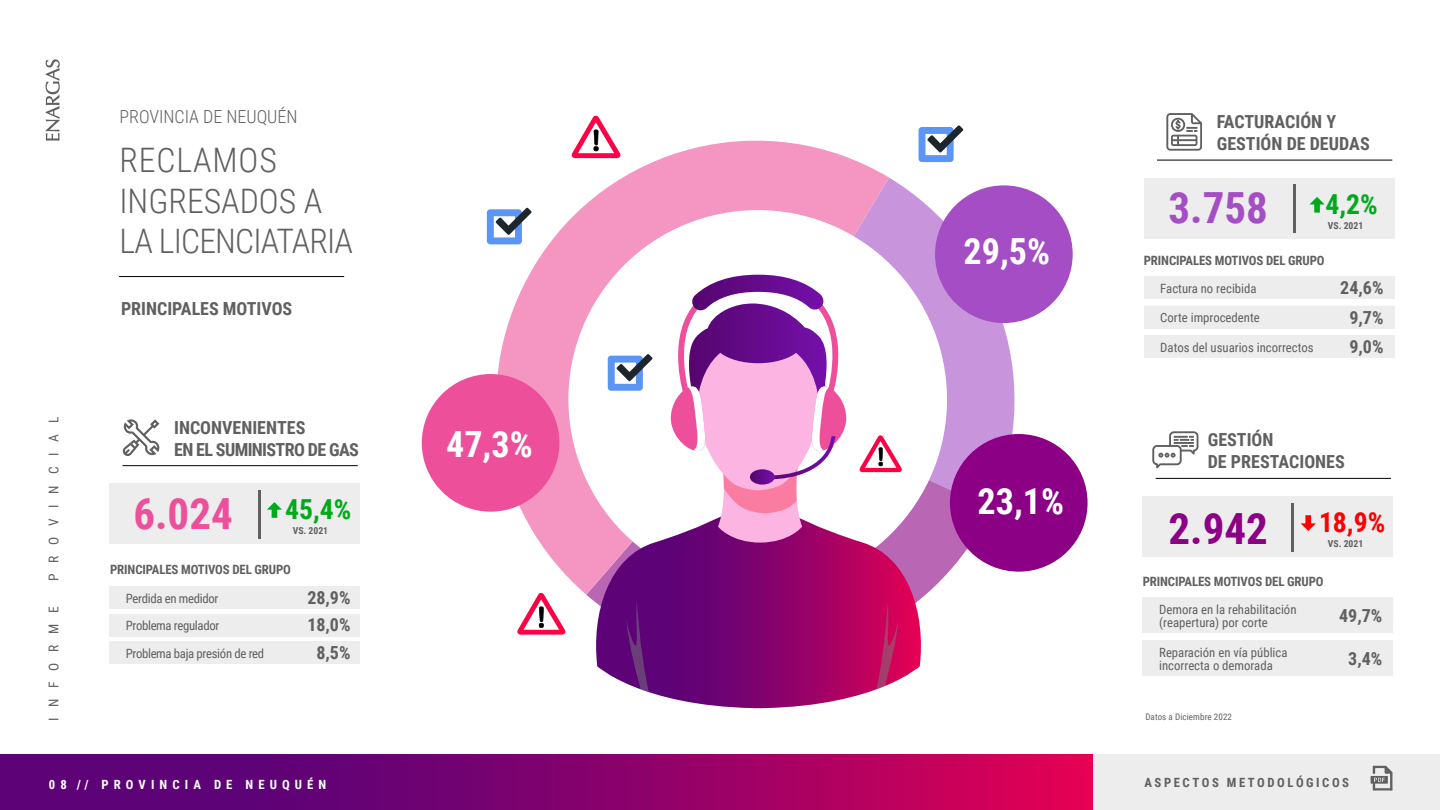
<style>
.page{position:relative;width:1440px;height:810px;background:#fff}
.page>*{position:absolute;margin:0;border:0;box-sizing:border-box;transform-origin:0 0}
.t1{font:700 42.97px "Roboto Condensed";color:#a44dc4}
.t2{font:700 42.97px "Roboto Condensed";color:#ed4f9a}
.t3{font:700 42.97px "Roboto Condensed";color:#8b0085}
.t4{font:700 36.08px "Roboto Condensed";color:#fff}
.t5{font:300 33.75px/40.5px "Roboto Condensed";color:#606060}
.t6{font:700 27.6px "Roboto Condensed";color:#00aa1c}
.t7{font:700 27.6px "Roboto Condensed";color:#f00}
.t8{font:700 18px/21.6px "Roboto Condensed";color:#606060}
.t9{font:700 18px/21.6px "Roboto Condensed";letter-spacing:-.035em;color:#606060}
.t10{font:300 18px "Roboto Condensed";color:#606060}
.t11{font:13.5px "Roboto Condensed";letter-spacing:.8em;color:#606060}
.t12{font:700 12.83px "Roboto Condensed";letter-spacing:-.01em;color:#606060}
.t13{font:12.75px/13.1px "Roboto Condensed";color:#606060}
.t14{font:12.75px "Roboto Condensed";letter-spacing:-.025em;color:#606060}
.t15{font:700 12.75px "Roboto Condensed";letter-spacing:.4em;color:#fff}
.t16{font:700 12.75px "Roboto Condensed";letter-spacing:.2em;color:#606060}
.t17{font:700 9.68px "Roboto Condensed";color:#606060}
.t18{font:9px "Roboto Condensed";letter-spacing:.01em;color:#606060}
</style>
<div class="page">
<svg style="left:889px;top:178px;width:126px;height:262px;fill:#c894db"></svg>
<svg style="left:970px;top:399px;width:20px;height:167px"></svg>
<svg style="left:496px;top:141px;width:393px;height:452px"></svg>
<svg style="left:545px;top:187px;width:425px;height:412px"></svg>
<div style="left:1092px;top:754px;width:348px;height:56px;background:#ededed"></div>
<svg style="left:0;top:754px;width:1093px;height:56px;background:#8a016b"></svg>
<svg style="left:1371px;top:766px;width:22px;height:25px"></svg>
<div style="left:935px;top:185px;width:138px;height:138px;background:#a44dc4;border-radius:50%"></div>
<svg style="left:487px;top:208px;width:45px;height:36px"></svg>
<svg style="left:608px;top:354px;width:44px;height:37px"></svg>
<svg style="left:919px;top:125px;width:44px;height:37px"></svg>
<svg style="left:591px;top:513px;width:335px;height:195px"></svg>
<svg style="left:667px;top:275px;width:183px;height:268px"></svg>
<svg style="left:626px;top:601px;width:273px;height:91px;background:#88066d"></svg>
<svg style="left:860px;top:435px;width:42px;height:37px"></svg>
<svg style="left:517px;top:593px;width:48px;height:42px"></svg>
<svg style="left:572px;top:115px;width:48px;height:43px"></svg>
<div style="left:1144px;top:178px;width:250px;height:61px;background:#ededed"></div>
<div style="left:1144px;top:276px;width:250px;height:23px;background:#ededed"></div>
<div style="left:1144px;top:306px;width:250px;height:23px;background:#ededed"></div>
<div style="left:1144px;top:335px;width:250px;height:23px;background:#ededed"></div>
<hr style="left:1157px;top:160px;width:235px;height:1px;background:#000">
<svg style="left:1310px;top:197px;width:14px;height:16px"></svg>
<hr style="left:1293px;top:185px;width:2px;height:48px;background:#606060">
<svg style="left:1166px;top:113px;width:36px;height:38px"></svg>
<div style="left:950px;top:434px;width:138px;height:138px;background:#8b0085;border-radius:50%"></div>
<div style="left:422px;top:374px;width:137px;height:138px;background:#ed4f9a;border-radius:50%"></div>
<svg style="left:46px;top:59px;width:14px;height:82px"></svg>
<hr style="left:119px;top:276px;width:225px;height:1px;background:#000">
<div style="left:109px;top:586px;width:251px;height:23px;background:#ededed"></div>
<div style="left:109px;top:614px;width:251px;height:22px;background:#ededed"></div>
<div style="left:109px;top:641px;width:251px;height:23px;background:#ededed"></div>
<div style="left:109px;top:483px;width:251px;height:61px;background:#ededed"></div>
<hr style="left:123px;top:465px;width:235px;height:1px;background:#000">
<svg style="left:267px;top:502px;width:15px;height:16px"></svg>
<hr style="left:259px;top:490px;width:2px;height:49px;background:#606060">
<svg style="left:123px;top:419px;width:37px;height:37px"></svg>
<div style="left:1143px;top:496px;width:250px;height:61px;background:#ededed"></div>
<hr style="left:1156px;top:478px;width:235px;height:1px;background:#000">
<svg style="left:1301px;top:515px;width:15px;height:16px"></svg>
<hr style="left:1292px;top:503px;width:2px;height:48px;background:#606060">
<div style="left:1143px;top:597px;width:250px;height:36px;background:#ededed"></div>
<div style="left:1143px;top:640px;width:250px;height:36px;background:#ededed"></div>
<svg style="left:1152px;top:431px;width:47px;height:37px"></svg>
<p class="t11" style="left:44px;top:581px;width:166px;rotate:-90deg">PROVINCIAL</p>
<p class="t11" style="left:44px;top:721px;width:117px;rotate:-90deg">INFORME</p>
<h3 class="t10" style="left:119px;top:104px;width:180px">PROVINCIA DE NEUQUÉN</h3>
<h3 class="t5" style="left:119px;top:139px;width:235px">RECLAMOS<br>INGRESADOS A<br>LA LICENCIATARIA</h3>
<h3 class="t8" style="left:121px;top:297px;width:173px">PRINCIPALES MOTIVOS</h3>
<h3 class="t9" style="left:174px;top:416px;width:186px">INCONVENIENTES<br>EN EL SUMINISTRO DE GAS</h3>
<h1 class="t2" style="left:133px;top:484px;width:101px">6.024</h1>
<h3 class="t6" style="left:285px;top:490px;width:68px">45,4%</h3>
<p class="t17" style="left:293px;top:524px;width:37px">VS. 2021</p>
<p class="t12" style="left:110px;top:560px;width:182px">PRINCIPALES MOTIVOS DEL GRUPO</p>
<p class="t14" style="left:126px;top:590px;width:94px">Perdida en medidor</p>
<h3 class="t8" style="left:307px;top:586px;width:45px">28,9%</h3>
<p class="t14" style="left:126px;top:617px;width:95px">Problema regulador</p>
<h3 class="t8" style="left:307px;top:614px;width:45px">18,0%</h3>
<p class="t14" style="left:126px;top:644px;width:140px">Problema baja presión de red</p>
<h3 class="t8" style="left:316px;top:641px;width:36px">8,5%</h3>
<h2 class="t4" style="left:446px;top:419px;width:88px">47,3%</h2>
<h2 class="t4" style="left:964px;top:226px;width:88px">29,5%</h2>
<h2 class="t4" style="left:978px;top:476px;width:88px">23,1%</h2>
<h3 class="t8" style="left:1217px;top:110px;width:154px">FACTURACIÓN Y<br>GESTIÓN DE DEUDAS</h3>
<h1 class="t1" style="left:1169px;top:178px;width:101px">3.758</h1>
<h3 class="t6" style="left:1326px;top:184px;width:54px">4,2%</h3>
<p class="t17" style="left:1328px;top:219px;width:37px">VS. 2021</p>
<p class="t12" style="left:1144px;top:251px;width:182px">PRINCIPALES MOTIVOS DEL GRUPO</p>
<p class="t13" style="left:1160px;top:281px;width:98px">Factura no recibida</p>
<h3 class="t8" style="left:1340px;top:276px;width:45px">24,6%</h3>
<p class="t13" style="left:1160px;top:311px;width:101px">Corte improcedente</p>
<h3 class="t8" style="left:1349px;top:306px;width:36px">9,7%</h3>
<p class="t13" style="left:1160px;top:340px;width:155px">Datos del usuarios incorrectos</p>
<h3 class="t8" style="left:1349px;top:335px;width:36px">9,0%</h3>
<h3 class="t8" style="left:1208px;top:429px;width:138px">GESTIÓN<br>DE PRESTACIONES</h3>
<h3 class="t7" style="left:1319px;top:503px;width:68px">18,9%</h3>
<p class="t12" style="left:1143px;top:572px;width:182px">PRINCIPALES MOTIVOS DEL GRUPO</p>
<p class="t13" style="left:1159px;top:602px;width:139px">Demora en la rehabilitación (reapertura) por corte</p>
<h3 class="t8" style="left:1339px;top:604px;width:45px">49,7%</h3>
<p class="t13" style="left:1159px;top:645px;width:130px">Reparación en vía pública incorrecta o demorada</p>
<h3 class="t8" style="left:1348px;top:647px;width:36px">3,4%</h3>
<h1 class="t3" style="left:1169px;top:498px;width:101px">2.942</h1>
<p class="t17" style="left:1328px;top:537px;width:37px">VS. 2021</p>
<p class="t18" style="left:1145px;top:711px;width:88px">Datos a Diciembre 2022</p>
<p class="t15" style="left:49px;top:775px;width:279px">08 // PROVINCIA DE NEUQUÉN</p>
<p class="t16" style="left:1144px;top:773px;width:206px">ASPECTOS METODOLÓGICOS</p>
</div>
